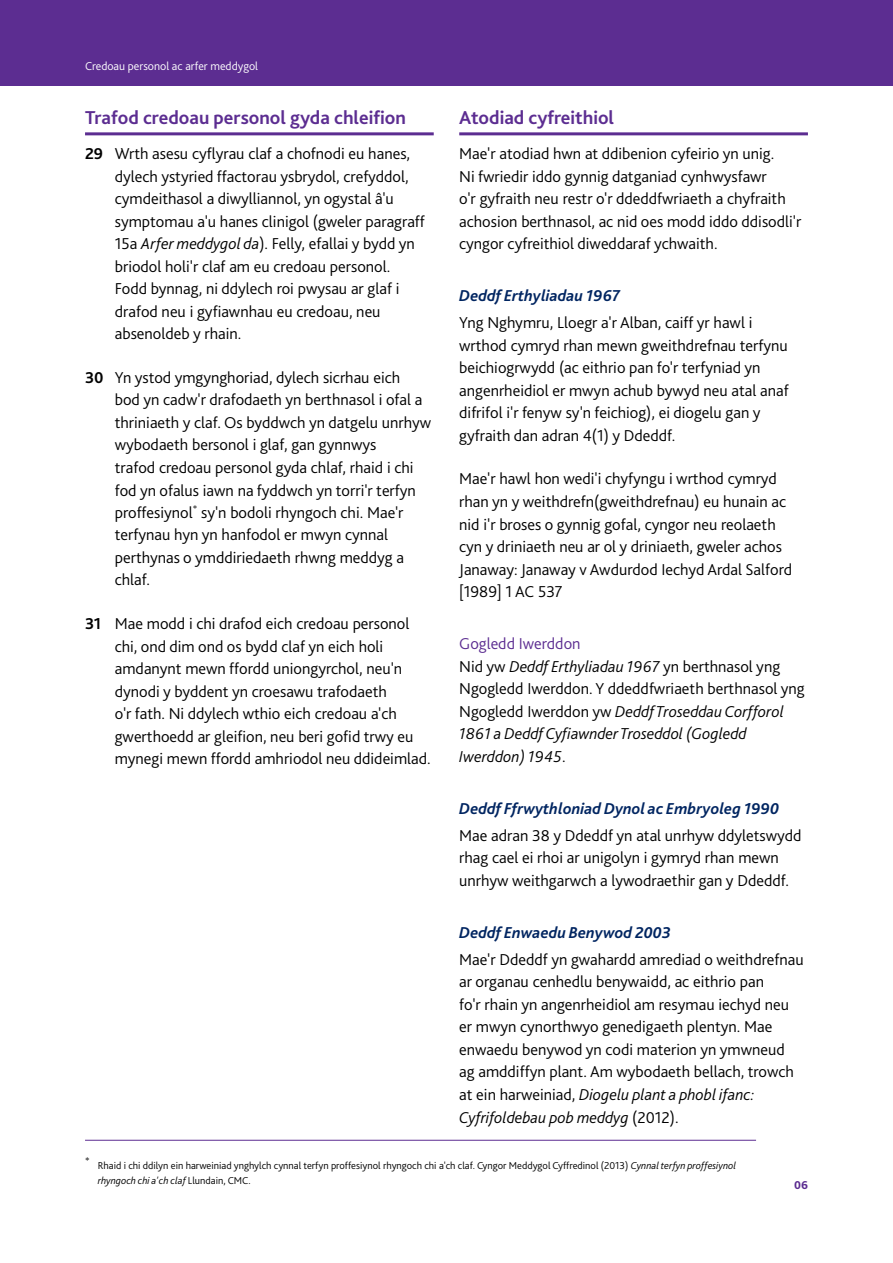
<style>
.page{position:relative;width:893px;height:1263px;background:#fff}
.page>*{position:absolute;margin:0;border:0;box-sizing:border-box;transform-origin:0 0}
.t1{font:700 19.5px "Bliss 2";color:#5c2d91}
.t2{font:300 16.5px/22.5px "Bliss 2";color:#000}
.t3{font:italic 300 16.5px/22.5px "Bliss 2";color:#000}
.t4{font:italic 700 16.5px "Bliss 2";color:#002561}
.t5{font:300 12px "Bliss 2";color:#fff}
.t6{font:800 12px "Bliss 2";color:#5c2d91}
.t7{font:300 10.5px/15px "Bliss 2";color:#000}
.t8{font:300 9.6px "Bliss 2";color:#000}
.s1{font-weight:700}
.s2{font-style:italic}
.s3{font-style:normal;color:#5c2d91}
.s4{font-style:normal}
</style>
<div class="page">
<div style="left:0;top:0;width:893px;height:85px;background:#5c2d91"></div>
<hr style="left:85px;top:132px;width:349px;height:3px;background:#5c2d91">
<hr style="left:459px;top:132px;width:349px;height:3px;background:#5c2d91">
<hr style="left:85px;top:1140px;width:671px;height:1px;background:#5c2d91">
<p class="t5" style="left:85px;top:59px;width:175px">Credoau personol ac arfer meddygol</p>
<p class="t1" style="left:85px;top:105px;width:322px">Trafod credoau personol gyda chleifion</p>
<p class="t2" style="left:115px;top:142px;width:312px;text-indent:-30px"><span class="s1">29</span> Wrth asesu cyflyrau claf a chofnodi eu hanes, dylech ystyried ffactorau ysbrydol, crefyddol, cymdeithasol a diwylliannol, yn ogystal â'u symptomau a'u hanes clinigol (gweler paragraff 15a <span class="s2">Arfer meddygol da</span>). Felly, efallai y bydd yn briodol holi'r claf am eu credoau personol.<br>Fodd bynnag, ni ddylech roi pwysau ar glaf i drafod neu i gyfiawnhau eu credoau, neu absenoldeb y rhain.</p>
<p class="t2" style="left:115px;top:366px;width:318px;text-indent:-30px"><span class="s1">30</span> Yn ystod ymgynghoriad, dylech sicrhau eich<br>bod yn cadw'r drafodaeth yn berthnasol i ofal a thriniaeth y claf. Os byddwch yn datgelu unrhyw wybodaeth bersonol i glaf, gan gynnwys<br>trafod credoau personol gyda chlaf, rhaid i chi fod yn ofalus iawn na fyddwch yn torri'r terfyn proffesiynol<sup>*</sup> sy'n bodoli rhyngoch chi. Mae'r terfynau hyn yn hanfodol er mwyn cynnal perthynas o ymddiriedaeth rhwng meddyg a chlaf.</p>
<p class="t2" style="left:115px;top:612px;width:317px;text-indent:-30px"><span class="s1">31</span> Mae modd i chi drafod eich credoau personol chi, ond dim ond os bydd claf yn eich holi amdanynt mewn ffordd uniongyrchol, neu'n dynodi y byddent yn croesawu trafodaeth<br>o'r fath. Ni ddylech wthio eich credoau a'ch gwerthoedd ar gleifion, neu beri gofid trwy eu mynegi mewn ffordd amhriodol neu ddideimlad.</p>
<p class="t1" style="left:459px;top:105px;width:156px">Atodiad cyfreithiol</p>
<p class="t2" style="left:459px;top:142px;width:344px">Mae'r atodiad hwn at ddibenion cyfeirio yn unig.<br>Ni fwriedir iddo gynnig datganiad cynhwysfawr<br>o'r gyfraith neu restr o'r ddeddfwriaeth a chyfraith achosion berthnasol, ac nid oes modd iddo ddisodli'r cyngor cyfreithiol diweddaraf ychwaith.</p>
<p class="t4" style="left:459px;top:286px;width:163px">Deddf Erthyliadau 1967</p>
<p class="t2" style="left:459px;top:311px;width:331px">Yng Nghymru, Lloegr a'r Alban, caiff yr hawl i wrthod cymryd rhan mewn gweithdrefnau terfynu beichiogrwydd (ac eithrio pan fo'r terfyniad yn angenrheidiol er mwyn achub bywyd neu atal anaf difrifol i'r fenyw sy'n feichiog), ei diogelu gan y gyfraith dan adran 4(1) y Ddeddf.</p>
<p class="t2" style="left:459px;top:467px;width:334px">Mae'r hawl hon wedi'i chyfyngu i wrthod cymryd rhan yn y weithdrefn(gweithdrefnau) eu hunain ac nid i'r broses o gynnig gofal, cyngor neu reolaeth cyn y driniaeth neu ar ol y driniaeth, gweler achos Janaway: Janaway v Awdurdod Iechyd Ardal Salford [1989] 1 AC 537</p>
<p class="t3" style="left:459px;top:632px;width:347px"><span class="s3">Gogledd Iwerddon<br></span><span class="s4">Nid yw</span> Deddf Erthyliadau 1967 <span class="s4">yn berthnasol yng Ngogledd Iwerddon. Y ddeddfwriaeth berthnasol yng Ngogledd Iwerddon yw</span> Deddf Troseddau Corfforol 1861 a Deddf Cyfiawnder Troseddol (Gogledd Iwerddon) 1945<span class="s4">.</span></p>
<p class="t4" style="left:459px;top:798px;width:321px">Deddf Ffrwythloniad Dynol ac Embryoleg 1990</p>
<p class="t2" style="left:459px;top:824px;width:344px">Mae adran 38 y Ddeddf yn atal unrhyw ddyletswydd rhag cael ei rhoi ar unigolyn i gymryd rhan mewn unrhyw weithgarwch a lywodraethir gan y Ddeddf.</p>
<p class="t4" style="left:459px;top:922px;width:213px">Deddf Enwaedu Benywod 2003</p>
<p class="t2" style="left:459px;top:948px;width:346px">Mae'r Ddeddf yn gwahardd amrediad o weithdrefnau ar organau cenhedlu benywaidd, ac eithrio pan<br>fo'r rhain yn angenrheidiol am resymau iechyd neu er mwyn cynorthwyo genedigaeth plentyn. Mae enwaedu benywod yn codi materion yn ymwneud ag amddiffyn plant. Am wybodaeth bellach, trowch at ein harweiniad, <span class="s2">Diogelu plant a phobl ifanc:<br>Cyfrifoldebau pob meddyg</span> (2012).</p>
<p class="t8" style="left:85px;top:1155px;width:6px">*</p>
<p class="t7" style="left:98px;top:1158px;width:640px">Rhaid i chi ddilyn ein harweiniad ynghylch cynnal terfyn proffesiynol rhyngoch chi a'ch claf. Cyngor Meddygol Cyffredinol (2013) <span class="s2">Cynnal terfyn proffesiynol rhyngoch chi a'ch claf</span> Llundain, CMC.</p>
<p class="t6" style="left:794px;top:1177px;width:15px">06</p>
</div>
